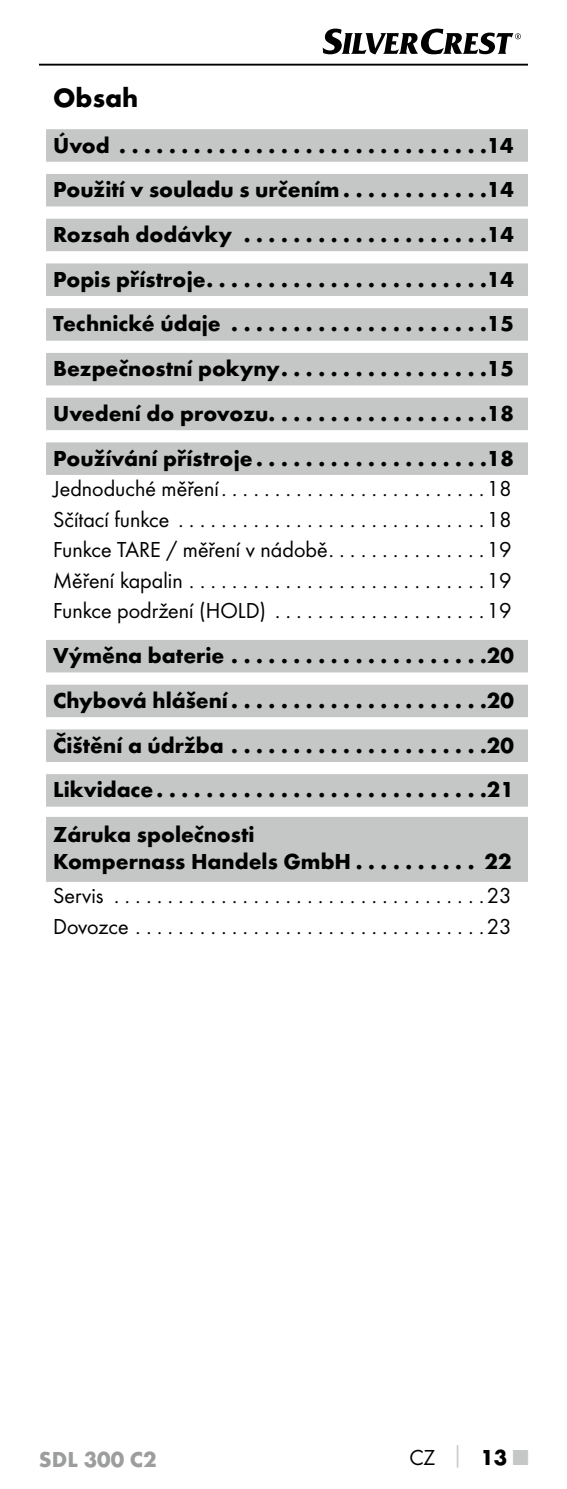
<style>
.page{position:relative;width:567px;height:1489px;background:#fff}
.page>*{position:absolute;margin:0;border:0;box-sizing:border-box;transform-origin:0 0}
.t1{font:700 27.5px "Futura";color:#000}
.t2{font:700 22.5px/44.8px "Futura";color:#000;text-align:justify}
.t3{font:22.5px/30.5px "Futura Boo";color:#000;text-align:justify}
.t4{font:700 22.5px "Futura";color:#9c9d9d}
.s1{font-family:"Futura";font-weight:700;color:#c5c6c6}
.s2{font-family:"Futura";font-weight:700}
</style>
<div class="page">
<hr style="left:39px;top:64px;width:489px;height:2px;background:#000">
<svg style="left:323px;top:29px;width:198px;height:25px"></svg>
<div style="left:46px;top:129px;width:482px;height:33px;background:#c5c6c6"></div>
<div style="left:46px;top:174px;width:482px;height:32px;background:#c5c6c6"></div>
<div style="left:46px;top:219px;width:482px;height:32px;background:#c5c6c6"></div>
<div style="left:46px;top:263px;width:482px;height:33px;background:#c5c6c6"></div>
<div style="left:46px;top:308px;width:482px;height:33px;background:#c5c6c6"></div>
<div style="left:46px;top:353px;width:482px;height:32px;background:#c5c6c6"></div>
<div style="left:46px;top:397px;width:482px;height:33px;background:#c5c6c6"></div>
<div style="left:46px;top:442px;width:482px;height:33px;background:#c5c6c6"></div>
<div style="left:46px;top:640px;width:482px;height:32px;background:#c5c6c6"></div>
<div style="left:46px;top:684px;width:482px;height:33px;background:#c5c6c6"></div>
<div style="left:46px;top:729px;width:482px;height:33px;background:#c5c6c6"></div>
<div style="left:46px;top:774px;width:482px;height:32px;background:#c5c6c6"></div>
<div style="left:46px;top:816px;width:482px;height:65px;background:#c5c6c6"></div>
<p class="t1" style="left:53px;top:81px;width:87px">Obsah</p>
<p class="t2" style="left:53px;top:122px;width:462px">Úvod . . . . . . . . . . . . . . . . . . . . . . . . . . . . . 14<br>Použití v souladu s určením . . . . . . . . . . . 14<br>Rozsah dodávky . . . . . . . . . . . . . . . . . . . 14<br>Popis přístroje . . . . . . . . . . . . . . . . . . . . . . 14<br>Technické údaje . . . . . . . . . . . . . . . . . . . . 15<br>Bezpečnostní pokyny . . . . . . . . . . . . . . . . 15<br>Uvedení do provozu . . . . . . . . . . . . . . . . . 18<br>Používání přístroje . . . . . . . . . . . . . . . . . . 18</p>
<p class="t3" style="left:53px;top:473px;width:460px">Jednoduché měření . . . . . . . . . . . . . . . . . . . . . . . . 18<br>Sčítací funkce . . . . . . . . . . . . . . . . . . . . . . . . . . . . 18<br>Funkce TARE / měření v nádobě . . . . . . . . . . . . . . 19<br>Měření kapalin . . . . . . . . . . . . . . . . . . . . . . . . . . . 19<br>Funkce podržení (HOLD) . . . . . . . . . . . . . . . . . . . 19</p>
<p class="t2" style="left:53px;top:632px;width:462px">Výměna baterie . . . . . . . . . . . . . . . . . . . . 20<br>Chybová hlášení . . . . . . . . . . . . . . . . . . . . 20<br>Čištění a údržba . . . . . . . . . . . . . . . . . . . . 20<br>Likvidace . . . . . . . . . . . . . . . . . . . . . . . . . . 21<br>Záruka společnosti</p>
<p class="t2" style="left:53px;top:838px;width:460px">Kompernass Handels GmbH . . . . . . . . . . 22</p>
<p class="t3" style="left:53px;top:880px;width:460px">Servis . . . . . . . . . . . . . . . . . . . . . . . . . . . . . . . . . . 23<br>Dovozce . . . . . . . . . . . . . . . . . . . . . . . . . . . . . . . . 23</p>
<p class="t4" style="left:39px;top:1445px;width:119px">SDL 300 C2</p>
<p class="t3" style="left:409px;top:1441px;width:120px">CZ <span class="s1">│</span> <span class="s2">13</span> <span class="s1">■</span></p>
</div>
